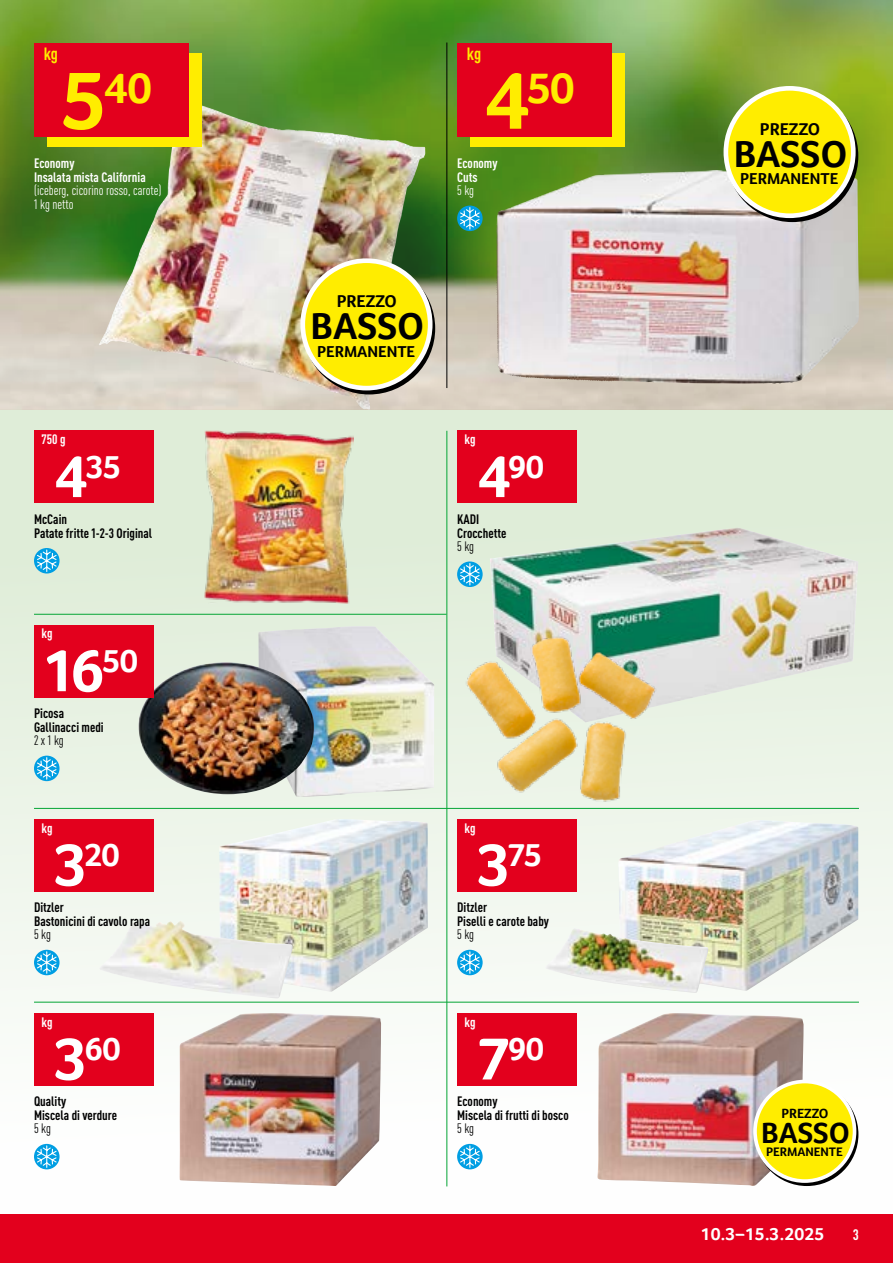
<style>
.page{position:relative;width:893px;height:1263px;background:#fff}
.page>*{position:absolute;margin:0;border:0;box-sizing:border-box;transform-origin:0 0}
.Preis_weiss{font:700 61.5px "Transgourmet";color:#fff}
.Preis_HOT{font:700 44.55px "Transgourmet";color:#ffed00}
.t1{font:700 38.4px "Transgourmet";color:#000}
.Preis_weiss-2{font:700 33.3px "Transgourmet";letter-spacing:-.025em;color:#fff}
.t2{font:700 30px "Transgourmet";color:#000}
.t3{font:700 18px "Transgourmet";letter-spacing:.01em;color:#fff}
.t4{font:700 17.55px "Transgourmet";color:#000}
.Unit_HOT{font:700 condensed 17.55px "DINOT";color:#ffed00}
.t5{font:700 16.2px "Transgourmet";color:#000}
.t6{font:700 condensed 15px "DINOT";color:#fff}
.t7{font:700 13.65px "Transgourmet";color:#000}
.t8{font:700 condensed 13.5px/13.5px "DINOT";color:#000}
.Unit_weiss{font:700 condensed 13.5px/13.5px "DINOT";color:#fff}
.t9{font:condensed 13.5px "DINOT";color:#fff}
.t10{font:condensed 13.5px "DINOT";letter-spacing:-.01em;color:#000}
.t11{font:700 12.75px "Transgourmet";color:#000}
.s1{font-size:84px}
.s2{font-size:61.5px}
</style>
<div class="page">
<div style="left:0;top:409px;width:893px;height:805px;background:linear-gradient(to bottom,#dbead2,#fffdfe)"></div>
<img style="left:0;top:0;width:893px;height:409px">
<hr style="left:34px;top:614px;width:412px;height:1px;background:#05a535">
<hr style="left:446px;top:431px;width:1px;height:755px;background:#05a535">
<hr style="left:34px;top:808px;width:825px;height:1px;background:#05a535">
<hr style="left:34px;top:1002px;width:825px;height:1px;background:#05a535">
<hr style="left:446px;top:43px;width:1px;height:345px;background:#000">
<div style="left:0;top:1214px;width:893px;height:49px;background:#e3001d"></div>
<img style="left:99px;top:95px;width:326px;height:314px">
<img style="left:496px;top:170px;width:213px;height:136px">
<img style="left:180px;top:1013px;width:201px;height:173px">
<img style="left:597px;top:1013px;width:207px;height:173px">
<img style="left:258px;top:626px;width:176px;height:171px">
<img style="left:138px;top:662px;width:176px;height:132px">
<img style="left:219px;top:819px;width:209px;height:173px">
<img style="left:99px;top:921px;width:194px;height:77px">
<img style="left:618px;top:820px;width:240px;height:171px">
<img style="left:544px;top:928px;width:164px;height:66px">
<img style="left:204px;top:431px;width:150px;height:173px">
<img style="left:490px;top:527px;width:368px;height:195px">
<img style="left:457px;top:632px;width:201px;height:174px">
<div style="left:47px;top:53px;width:155px;height:94px;background:#ffed00"></div>
<div style="left:34px;top:43px;width:155px;height:93px;background:#e3001d"></div>
<svg style="left:305px;top:265px;width:128px;height:127px"></svg>
<div style="left:303px;top:261px;width:127px;height:127px;background:#ffed00;border-radius:50%"></div>
<div style="left:300px;top:258px;width:132px;height:132px;border:5px solid #fff;border-radius:50%"></div>
<div style="left:470px;top:53px;width:155px;height:94px;background:#ffed00"></div>
<div style="left:457px;top:43px;width:155px;height:93px;background:#e3001d"></div>
<svg style="left:457px;top:206px;width:26px;height:25px"></svg>
<svg style="left:459px;top:206px;width:22px;height:24px"></svg>
<div style="left:726px;top:88px;width:127px;height:128px;background:#ffed00;border-radius:50%"></div>
<div style="left:724px;top:86px;width:132px;height:132px;border:5px solid #fff;border-radius:50%"></div>
<div style="left:34px;top:1013px;width:119px;height:72px;background:#e3001d"></div>
<svg style="left:34px;top:1144px;width:26px;height:25px"></svg>
<svg style="left:36px;top:1145px;width:22px;height:23px"></svg>
<div style="left:457px;top:1013px;width:119px;height:72px;background:#e3001d"></div>
<svg style="left:457px;top:1144px;width:26px;height:25px"></svg>
<svg style="left:459px;top:1145px;width:22px;height:23px"></svg>
<svg style="left:757px;top:1085px;width:100px;height:99px"></svg>
<div style="left:755px;top:1081px;width:99px;height:100px;background:#ffed00;border-radius:50%"></div>
<div style="left:753px;top:1080px;width:103px;height:103px;border:4px solid #fff;border-radius:50%"></div>
<div style="left:34px;top:625px;width:119px;height:72px;background:#e3001d"></div>
<svg style="left:34px;top:756px;width:26px;height:25px"></svg>
<svg style="left:36px;top:756px;width:22px;height:24px"></svg>
<div style="left:34px;top:819px;width:119px;height:72px;background:#e3001d"></div>
<svg style="left:34px;top:950px;width:26px;height:25px"></svg>
<svg style="left:36px;top:951px;width:22px;height:23px"></svg>
<div style="left:457px;top:819px;width:119px;height:72px;background:#e3001d"></div>
<svg style="left:457px;top:950px;width:26px;height:25px"></svg>
<svg style="left:459px;top:951px;width:22px;height:23px"></svg>
<div style="left:34px;top:431px;width:119px;height:72px;background:#e3001d"></div>
<svg style="left:34px;top:548px;width:26px;height:25px"></svg>
<svg style="left:36px;top:549px;width:22px;height:24px"></svg>
<div style="left:457px;top:431px;width:119px;height:72px;background:#e3001d"></div>
<svg style="left:457px;top:561px;width:26px;height:26px"></svg>
<svg style="left:459px;top:562px;width:22px;height:24px"></svg>
<p class="Unit_HOT" style="left:44px;top:43px;width:16px">kg</p>
<p class="Unit_HOT" style="left:467px;top:43px;width:16px">kg</p>
<p class="Preis_HOT" style="left:61px;top:62px;width:93px"><span class="s1">5</span>40</p>
<p class="Preis_HOT" style="left:484px;top:62px;width:92px"><span class="s1">4</span>50</p>
<p class="t4" style="left:760px;top:118px;width:62px">PREZZO</p>
<p class="Unit_weiss" style="left:34px;top:156px;width:113px">Economy<br>Insalata mista California</p>
<p class="t9" style="left:34px;top:182px;width:129px">(iceberg, cicorino rosso, carote)</p>
<p class="t9" style="left:34px;top:196px;width:41px">1 kg netto</p>
<p class="Unit_weiss" style="left:457px;top:156px;width:42px">Economy<br>Cuts</p>
<p class="t9" style="left:457px;top:182px;width:19px">5 kg</p>
<p class="t1" style="left:734px;top:131px;width:115px">BASSO</p>
<p class="t5" style="left:740px;top:169px;width:99px">PERMANENTE</p>
<p class="t4" style="left:337px;top:291px;width:62px">PREZZO</p>
<p class="t1" style="left:311px;top:303px;width:115px">BASSO</p>
<p class="t5" style="left:317px;top:342px;width:99px">PERMANENTE</p>
<p class="Unit_weiss" style="left:41px;top:433px;width:26px">750 g</p>
<p class="Unit_weiss" style="left:465px;top:433px;width:13px">kg</p>
<p class="Preis_weiss-2" style="left:54px;top:447px;width:69px"><span class="s2">4</span>35</p>
<p class="Preis_weiss-2" style="left:477px;top:447px;width:69px"><span class="s2">4</span>90</p>
<p class="t8" style="left:34px;top:512px;width:120px">McCain<br>Patate fritte 1-2-3 Original</p>
<p class="t8" style="left:457px;top:512px;width:51px">KADI<br>Crocchette</p>
<p class="t10" style="left:457px;top:538px;width:19px">5 kg</p>
<p class="Unit_weiss" style="left:41px;top:627px;width:13px">kg</p>
<p class="Preis_weiss" style="left:42px;top:634px;width:98px">16<sup>50</sup></p>
<p class="t8" style="left:34px;top:706px;width:71px">Picosa<br>Gallinacci medi</p>
<p class="t10" style="left:34px;top:732px;width:31px">2 x 1 kg</p>
<p class="Unit_weiss" style="left:41px;top:821px;width:13px">kg</p>
<p class="Unit_weiss" style="left:465px;top:821px;width:13px">kg</p>
<p class="Preis_weiss-2" style="left:54px;top:835px;width:67px"><span class="s2">3</span>20</p>
<p class="Preis_weiss-2" style="left:477px;top:835px;width:67px"><span class="s2">3</span>75</p>
<p class="t8" style="left:34px;top:900px;width:118px">Ditzler<br>Bastonicini di cavolo rapa</p>
<p class="t10" style="left:34px;top:927px;width:19px">5 kg</p>
<p class="t8" style="left:457px;top:900px;width:93px">Ditzler<br>Piselli e carote baby</p>
<p class="t10" style="left:457px;top:927px;width:19px">5 kg</p>
<p class="Unit_weiss" style="left:41px;top:1015px;width:13px">kg</p>
<p class="Unit_weiss" style="left:465px;top:1015px;width:13px">kg</p>
<p class="Preis_weiss-2" style="left:54px;top:1029px;width:68px"><span class="s2">3</span>60</p>
<p class="Preis_weiss-2" style="left:477px;top:1029px;width:69px"><span class="s2">7</span>90</p>
<p class="t8" style="left:34px;top:1095px;width:85px">Quality<br>Miscela di verdure</p>
<p class="t10" style="left:34px;top:1121px;width:19px">5 kg</p>
<p class="t8" style="left:457px;top:1095px;width:113px">Economy<br>Miscela di frutti di bosco</p>
<p class="t10" style="left:457px;top:1121px;width:19px">5 kg</p>
<p class="t2" style="left:761px;top:1115px;width:90px">BASSO</p>
<p class="t11" style="left:766px;top:1144px;width:78px">PERMANENTE</p>
<p class="t7" style="left:782px;top:1105px;width:48px">PREZZO</p>
<p class="t3" style="left:701px;top:1224px;width:125px">10.3–15.3.2025</p>
<p class="t6" style="left:853px;top:1226px;width:8px">3</p>
</div>
